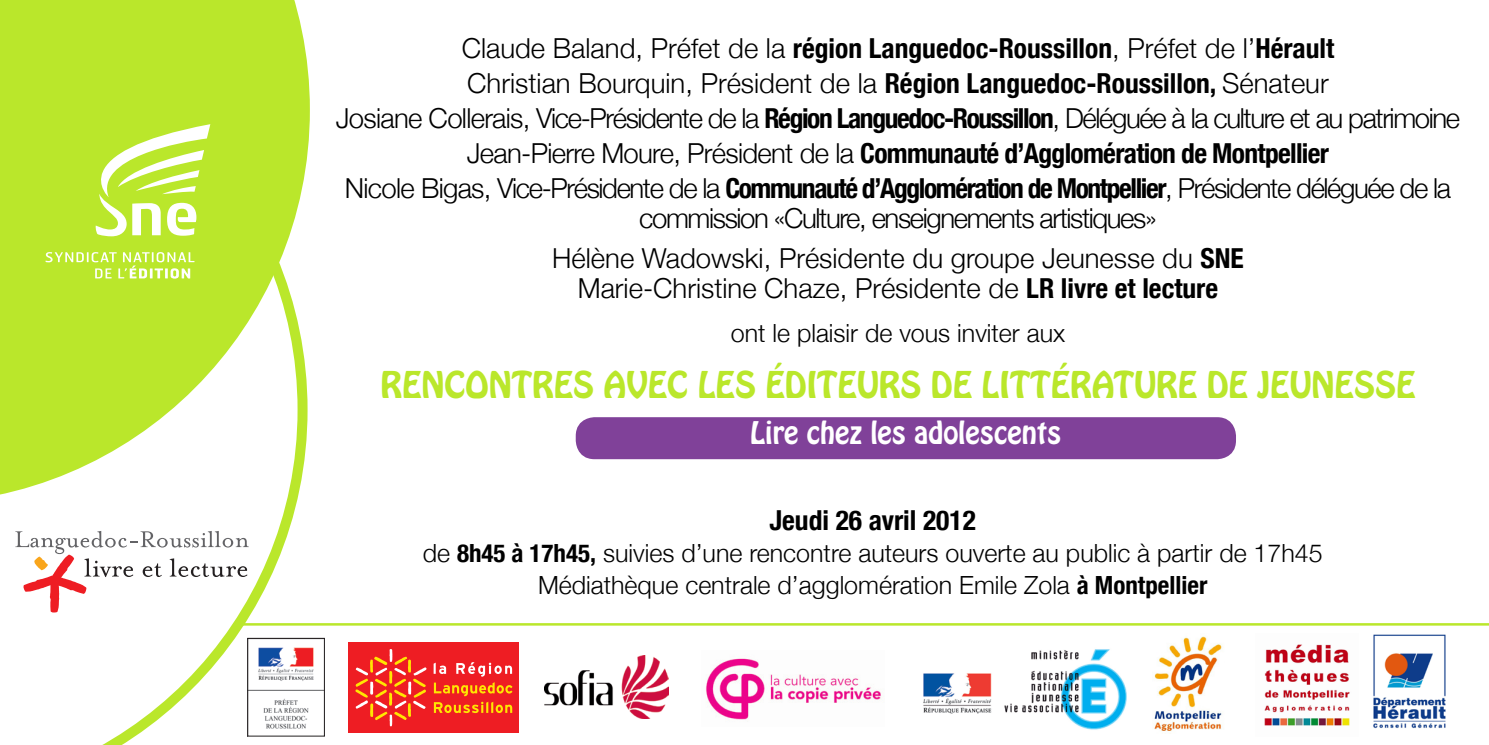
<style>
.page{position:relative;width:1489px;height:745px;background:#fff}
.page>*{position:absolute;margin:0;border:0;box-sizing:border-box;transform-origin:0 0}
.t1{font:32.5px "Hobo Std";color:#bae72b}
.t2{font:300 27.5px/35px "Helvetica Neue";letter-spacing:-.025em;color:#000;text-align:center}
.t3{font:300 27.5px/40px "Helvetica Neue";letter-spacing:-.05em;color:#000;text-align:center}
.t4{font:300 27.5px "Helvetica Neue";color:#000}
.t5{font:27.5px "Hobo Std";color:#fff}
.t6{font:700 condensed 27.5px "Helvetica Neue";color:#000}
.t7{font:300 25px "Helvetica Neue";color:#000}
.s1{font-weight:700;font-stretch:condensed}
</style>
<div class="page">
<svg style="left:15px;top:503px;width:292px;height:241px"></svg>
<svg style="left:0;top:0;width:310px;height:503px"></svg>
<hr style="left:239px;top:622px;width:1249px;height:3px;background:#bae72b">
<div style="left:348px;top:642px;width:170px;height:90px;background:#ee1d23"></div>
<svg style="left:433px;top:662px;width:79px;height:33px"></svg>
<svg style="left:434px;top:701px;width:78px;height:11px"></svg>
<svg style="left:355px;top:649px;width:71px;height:76px"></svg>
<img style="left:1264px;top:644px;width:86px;height:82px">
<img style="left:1154px;top:636px;width:69px;height:95px">
<img style="left:249px;top:639px;width:74px;height:95px">
<div style="left:247px;top:637px;width:78px;height:99px;border:1px solid #231f20"></div>
<svg style="left:45px;top:124px;width:165px;height:154px"></svg>
<img style="left:544px;top:655px;width:124px;height:63px">
<img style="left:706px;top:658px;width:175px;height:62px">
<img style="left:923px;top:649px;width:204px;height:81px">
<img style="left:1373px;top:634px;width:72px;height:94px">
<div style="left:577px;top:418px;width:657px;height:39px;background:#804199;border-radius:18px"></div>
<div style="left:575px;top:417px;width:660px;height:42px;border:2px solid #804199;border-radius:18px"></div>
<p class="t2" style="left:336px;top:30px;width:1125px">Claude Baland, Préfet de la <span class="s1">région Languedoc-Roussillon</span>, Préfet de l’<span class="s1">Hérault<br></span>Christian Bourquin, Président de la <span class="s1">Région Languedoc-Roussillon,</span> Sénateur<br>Josiane Collerais, Vice-Présidente de la <span class="s1">Région Languedoc-Roussillon</span>, Déléguée à la culture et au patrimoine Jean-Pierre Moure, Président de la <span class="s1">Communauté d’Agglomération de Montpellier<br></span>Nicole Bigas, Vice-Présidente de la <span class="s1">Communauté d’Agglomération de Montpellier</span>, Présidente déléguée de la</p>
<p class="t3" style="left:552px;top:197px;width:693px">commission «Culture, enseignements artistiques»<br>Hélène Wadowski, Présidente du groupe Jeunesse du <span class="s1">SNE</span></p>
<p class="t4" style="left:577px;top:271px;width:642px">Marie-Christine Chaze, Présidente de <span class="s1">LR livre et lecture</span></p>
<p class="t7" style="left:730px;top:318px;width:336px">ont le plaisir de vous inviter aux</p>
<p class="t1" style="left:380px;top:362px;width:1036px">RENCONTRES AVEC LES ÉDITEURS DE LITTÉRATURE DE JEUNESSE</p>
<p class="t5" style="left:750px;top:414px;width:312px">Lire chez les adolescents</p>
<p class="t6" style="left:769px;top:503px;width:208px">Jeudi 26 avril 2012</p>
<p class="t7" style="left:423px;top:537px;width:901px">de <span class="s1">8h45 à 17h45,</span> suivies d’une rencontre auteurs ouverte au public à partir de 17h45</p>
<p class="t7" style="left:538px;top:569px;width:670px">Médiathèque centrale d’agglomération Emile Zola <span class="s1">à Montpellier</span></p>
</div>
